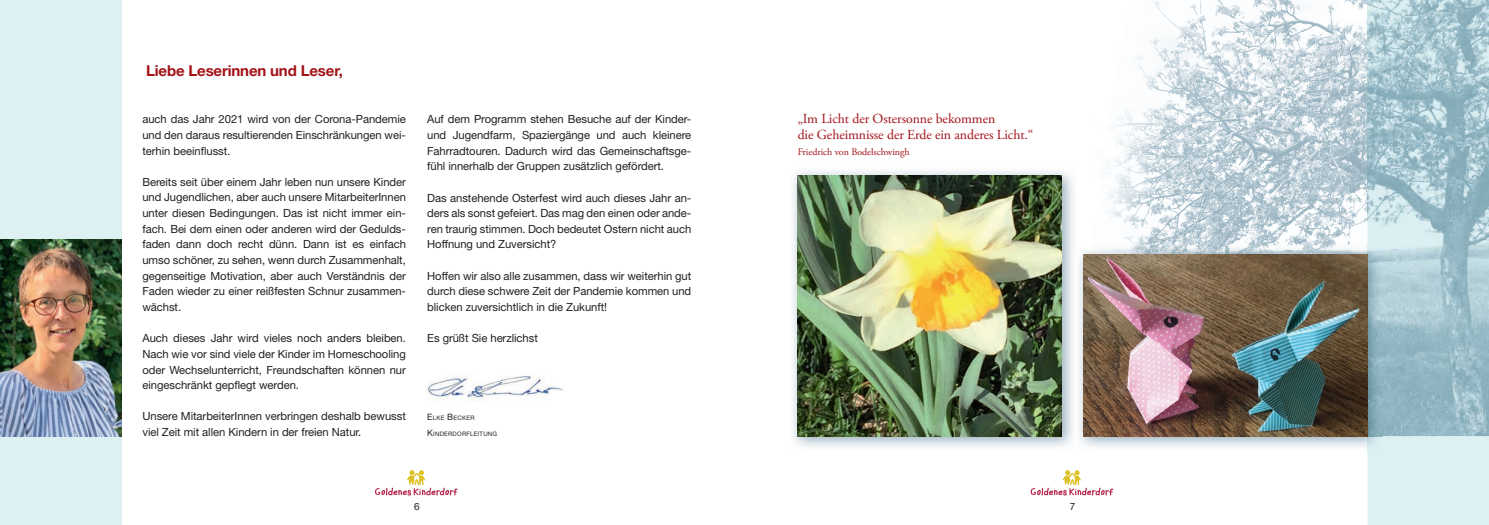
<style>
.page{position:relative;width:1489px;height:525px;background:#fff}
.page>*{position:absolute;margin:0;border:0;box-sizing:border-box;transform-origin:0 0}
.t1{font:700 15px "Helvetica Neue LT Std";letter-spacing:-.01em;color:#a21217}
.t2{font:13.75px/15.6px "Adobe Garamond Pro";letter-spacing:-.005em;color:#a21217}
.t3{font:11.25px/15.6px "Helvetica Neue LT Std";letter-spacing:-.005em;color:#231f20;text-align:justify}
.t4{font:10px "Adobe Garamond Pro";letter-spacing:-.005em;color:#a21217}
.t5{font:10px "Helvetica Neue LT Std";color:#231f20}
.t6{font:6.12px "Helvetica Neue LT Std";letter-spacing:.035em;color:#231f20}
.s1{font-size:8.75px}
</style>
<div class="page">
<svg style="left:375px;top:470px;width:82px;height:25px"></svg>
<svg style="left:1030px;top:470px;width:83px;height:25px"></svg>
<img style="left:1105px;top:0;width:383px;height:436px">
<div style="left:0;top:0;width:121px;height:524px;background:#ddf1f3"></div>
<div style="left:1367px;top:436px;width:121px;height:88px;background:#ddf1f3"></div>
<img style="left:0;top:239px;width:121px;height:197px">
<img style="left:426px;top:372px;width:137px;height:29px">
<img style="left:1079px;top:246px;width:303px;height:205px">
<img style="left:1082px;top:254px;width:284px;height:182px">
<img style="left:793px;top:171px;width:280px;height:276px">
<img style="left:797px;top:175px;width:264px;height:261px">
<h1 class="t1" style="left:146px;top:62px;width:198px">Liebe Leserinnen und Leser,</h1>
<p class="t3" style="left:142px;top:111px;width:265px">auch das Jahr 2021 wird von der Corona-Pandemie und den daraus resultierenden Einschränkungen wei&shy;terhin beeinflusst.</p>
<p class="t3" style="left:142px;top:174px;width:265px">Bereits seit über einem Jahr leben nun unsere Kinder und Jugendlichen, aber auch unsere MitarbeiterInnen unter diesen Bedingungen. Das ist nicht immer ein&shy;fach. Bei dem einen oder anderen wird der Gedulds&shy;faden dann doch recht dünn. Dann ist es einfach umso schöner, zu sehen, wenn durch Zusammenhalt, gegenseitige Motivation, aber auch Verständnis der Faden wieder zu einer reißfesten Schnur zusammen&shy;wächst.</p>
<p class="t3" style="left:142px;top:330px;width:265px">Auch dieses Jahr wird vieles noch anders bleiben.<br>Nach wie vor sind viele der Kinder im Homeschooling oder Wechselunterricht, Freundschaften können nur eingeschränkt gepflegt werden.</p>
<p class="t3" style="left:142px;top:408px;width:265px">Unsere MitarbeiterInnen verbringen deshalb bewusst viel Zeit mit allen Kindern in der freien Natur.</p>
<p class="t3" style="left:427px;top:111px;width:265px">Auf dem Programm stehen Besuche auf der Kinder&shy;und Jugendfarm, Spaziergänge und auch kleinere Fahrradtouren. Dadurch wird das Gemeinschaftsge&shy;fühl innerhalb der Gruppen zusätzlich gefördert.</p>
<p class="t3" style="left:427px;top:189px;width:265px">Das anstehende Osterfest wird auch dieses Jahr an&shy;ders als sonst gefeiert. Das mag den einen oder ande&shy;ren traurig stimmen. Doch bedeutet Ostern nicht auch Hoffnung und Zuversicht?</p>
<p class="t3" style="left:427px;top:267px;width:265px">Hoffen wir also alle zusammen, dass wir weiterhin gut durch diese schwere Zeit der Pandemie kommen und blicken zuversichtlich in die Zukunft!</p>
<p class="t3" style="left:427px;top:330px;width:112px">Es grüßt Sie herzlichst</p>
<p class="t6" style="left:427px;top:414px;width:49px"><span class="s1">E</span>LKE <span class="s1">B</span>ECKER</p>
<p class="t6" style="left:427px;top:430px;width:72px"><span class="s1">K</span>INDERDORFLEITUNG</p>
<p class="t2" style="left:797px;top:111px;width:237px">„Im Licht der Ostersonne bekommen<br>die Geheimnisse der Erde ein anderes Licht.“</p>
<p class="t4" style="left:797px;top:145px;width:113px">Friedrich von Bodelschwingh</p>
<p class="t5" style="left:414px;top:500px;width:7px">6</p>
<p class="t5" style="left:1069px;top:500px;width:7px">7</p>
</div>
